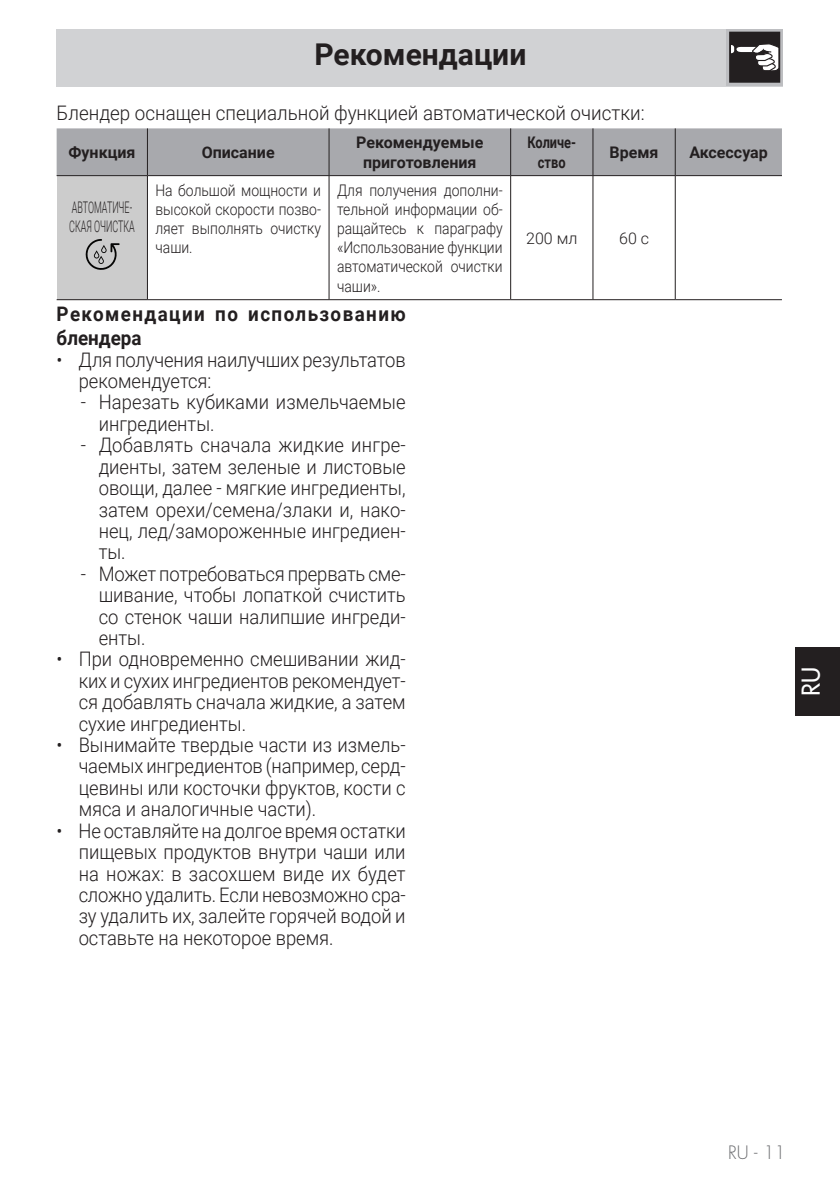
<style>
.page{position:relative;width:840px;height:1192px;background:#fff}
.page>*{position:absolute;margin:0;border:0;box-sizing:border-box;transform-origin:0 0}
.Testo{font:700 30px "Roboto";color:#231f20}
.t1{font:500 24px "Futura Std";color:#fff}
.testo_tab{font:300 20px/21.4px "Roboto";color:#231f20;text-align:justify;scale:.92 1}
.testo_tab-2{font:300 20px "Roboto";color:#231f20;scale:.94 1}
.testo_tab-3{font:700 20px/24px "Roboto";letter-spacing:.075em;color:#231f20;scale:.94 1}
.t2{font:300 18px "Futura Std";color:#6c6d70}
.t3{font:300 16px/19.2px "Roboto";color:#231f20;text-align:justify;scale:.87 1}
.t4{font:700 16px/19.2px "Roboto";color:#231f20;text-align:center}
.t5{font:300 16px/19.2px "Roboto";color:#231f20;scale:.56 1}
.t6{font:700 16px/19.2px "Roboto";color:#231f20;text-align:center;scale:.8 1}
.t7{font:300 16px "Roboto";color:#231f20}
</style>
<div class="page">
<div style="left:57px;top:29px;width:725px;height:58px;background:#d1d2d4"></div>
<div style="left:795px;top:648px;width:44px;height:68px;background:#231f20"></div>
<svg style="left:726px;top:29px;width:56px;height:56px"></svg>
<svg style="left:728px;top:32px;width:51px;height:51px;background:#514e4f"></svg>
<div style="left:57px;top:128px;width:724px;height:47px;background:#a8a9ad"></div>
<div style="left:57px;top:176px;width:90px;height:124px;background:#ccc"></div>
<hr style="left:147px;top:128px;width:1px;height:47px;background:#231f20">
<hr style="left:328px;top:128px;width:1px;height:47px;background:#231f20">
<hr style="left:510px;top:128px;width:1px;height:47px;background:#231f20">
<hr style="left:592px;top:128px;width:1px;height:47px;background:#231f20">
<hr style="left:674px;top:128px;width:1px;height:47px;background:#231f20">
<hr style="left:57px;top:175px;width:90px;height:1px;background:#231f20">
<hr style="left:147px;top:175px;width:182px;height:1px;background:#231f20">
<hr style="left:329px;top:175px;width:181px;height:1px;background:#231f20">
<hr style="left:510px;top:175px;width:82px;height:1px;background:#231f20">
<hr style="left:592px;top:175px;width:83px;height:1px;background:#231f20">
<hr style="left:675px;top:175px;width:106px;height:1px;background:#231f20">
<hr style="left:147px;top:176px;width:1px;height:123px;background:#231f20">
<hr style="left:328px;top:176px;width:1px;height:123px;background:#231f20">
<hr style="left:510px;top:176px;width:1px;height:123px;background:#231f20">
<hr style="left:592px;top:176px;width:1px;height:123px;background:#231f20">
<hr style="left:674px;top:176px;width:1px;height:123px;background:#231f20">
<hr style="left:57px;top:299px;width:90px;height:1px;background:#231f20">
<hr style="left:147px;top:299px;width:182px;height:1px;background:#231f20">
<hr style="left:329px;top:299px;width:181px;height:1px;background:#231f20">
<hr style="left:510px;top:299px;width:82px;height:1px;background:#231f20">
<hr style="left:592px;top:299px;width:83px;height:1px;background:#231f20">
<hr style="left:675px;top:299px;width:106px;height:1px;background:#231f20">
<svg style="left:85px;top:239px;width:35px;height:31px"></svg>
<p class="Testo" style="left:314px;top:34px;width:213px">Рекомендации</p>
<p class="testo_tab-2" style="left:57px;top:99px;width:626px">Блендер оснащен специальной функцией автоматической очистки:</p>
<p class="t4" style="left:68px;top:142px;width:68px">Функция</p>
<p class="t4" style="left:202px;top:142px;width:74px">Описание</p>
<p class="t4" style="left:356px;top:132px;width:129px">Рекомендуемые приготовления</p>
<p class="t6" style="left:527px;top:132px;width:62px">Количе&shy;ство</p>
<p class="t4" style="left:609px;top:142px;width:50px">Время</p>
<p class="t4" style="left:689px;top:142px;width:80px">Аксессуар</p>
<p class="t5" style="left:69px;top:197px;width:119px">АВТОМАТИЧЕ-<br>СКАЯ ОЧИСТКА</p>
<p class="t3" style="left:155px;top:180px;width:192px">На большой мощности и высокой скорости позво&shy;ляет выполнять очистку чаши.</p>
<p class="t3" style="left:337px;top:180px;width:192px">Для получения дополни&shy;тельной информации об&shy;ращайтесь к параграфу «Использование функции автоматической очистки чаши».</p>
<p class="t7" style="left:526px;top:227px;width:53px">200 мл</p>
<p class="t7" style="left:618px;top:227px;width:31px">60 с</p>
<p class="testo_tab-3" style="left:57px;top:301px;width:372px">Рекомендации по использованию блендера</p>
<p class="testo_tab" style="left:79px;top:348px;width:357px;text-indent:-22px">• Для получения наилучших результатов рекомендуется:</p>
<p class="testo_tab" style="left:99px;top:391px;width:335px;text-indent:-18px">- Нарезать кубиками измельчаемые ингредиенты.</p>
<p class="testo_tab" style="left:99px;top:433px;width:335px;text-indent:-18px">- Добавлять сначала жидкие ингре&shy;диенты, затем зеленые и листовые овощи, далее - мягкие ингредиенты, затем орехи/семена/злаки и, нако&shy;нец, лед/замороженные ингредиен&shy;ты.</p>
<p class="testo_tab" style="left:99px;top:562px;width:335px;text-indent:-18px">- Может потребоваться прервать сме&shy;шивание, чтобы лопаткой счистить со стенок чаши налипшие ингреди&shy;енты.</p>
<p class="testo_tab" style="left:79px;top:647px;width:357px;text-indent:-22px">• При одновременно смешивании жид&shy;ких и сухих ингредиентов рекомендует&shy;ся добавлять сначала жидкие, а затем сухие ингредиенты.</p>
<p class="testo_tab" style="left:79px;top:733px;width:357px;text-indent:-22px">• Вынимайте твердые части из измель&shy;чаемых ингредиентов (например, серд&shy;цевины или косточки фруктов, кости с мяса и аналогичные части).</p>
<p class="testo_tab" style="left:79px;top:819px;width:357px;text-indent:-22px">• Не оставляйте на долгое время остатки пищевых продуктов внутри чаши или на ножах: в засохшем виде их будет сложно удалить. Если невозможно сра&shy;зу удалить их, залейте горячей водой и оставьте на некоторое время.</p>
<p class="t1" style="left:795px;top:696px;width:31px;rotate:-90deg">RU</p>
<p class="t2" style="left:727px;top:1141px;width:59px">RU - 11</p>
</div>
